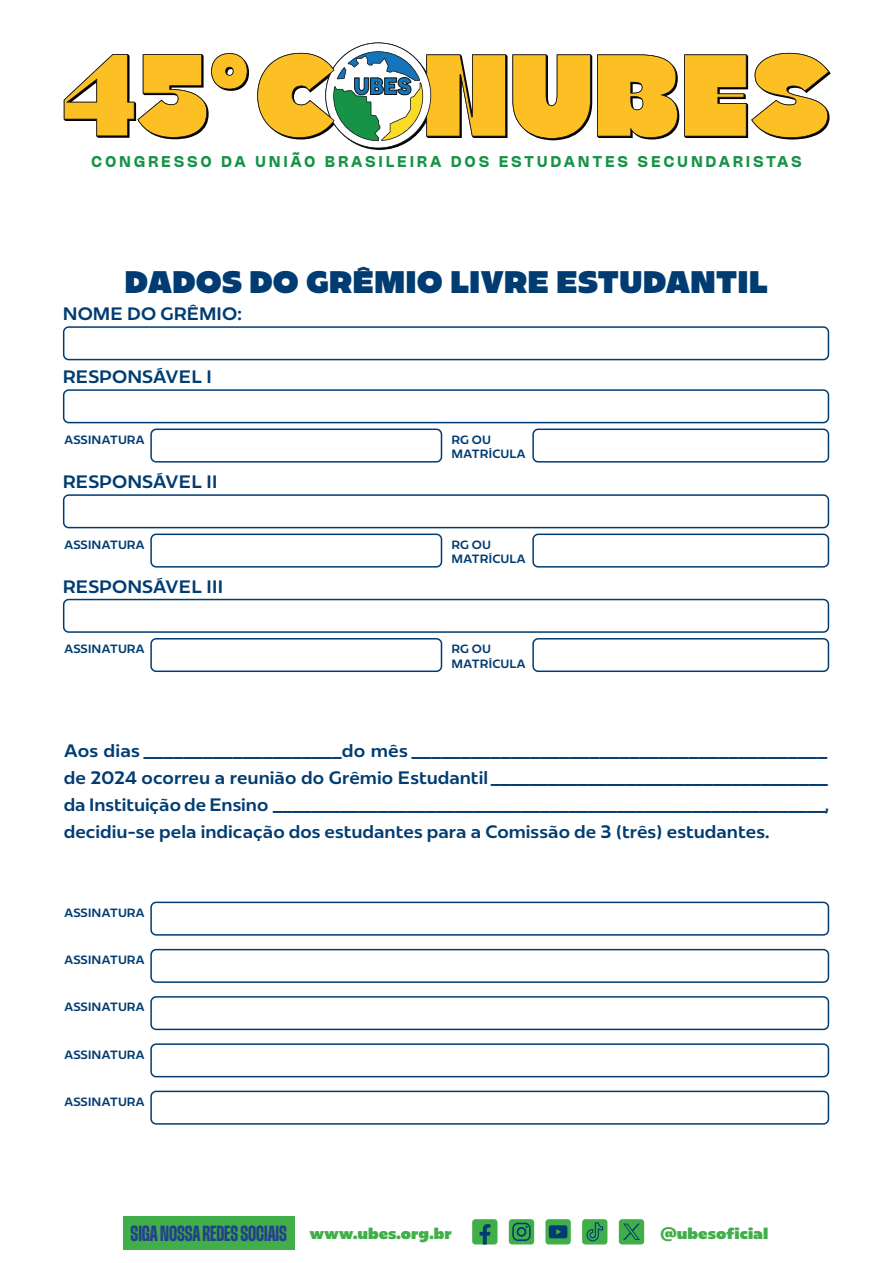
<style>
.page{position:relative;width:893px;height:1263px;background:#fff}
.page>*{position:absolute;margin:0;border:0;box-sizing:border-box;transform-origin:0 0}
.t1{font:900 31.2px "Redonda";color:#003c72}
.t2{font:700 condensed 19.05px "Herokid";letter-spacing:-.005em;color:#253f8e}
.t3{font:500 18px/27px "Redonda";color:#003c72;text-align:justify}
.t4{font:900 15.75px "Redonda";color:#40ae49}
.t5{font:600 expanded 13.65px "Herokid";letter-spacing:.2em;color:#169346}
.t6{font:500 12px "Redonda";color:#003c72}
.s1{font-family:"Redonda";font-weight:900;font-stretch:normal;font-size:15.75px;color:#40ae49}
</style>
<div class="page">
<svg style="left:163px;top:52px;width:668px;height:98px"></svg>
<svg style="left:64px;top:53px;width:184px;height:85px"></svg>
<svg style="left:512px;top:54px;width:79px;height:85px;background:#e9ba41"></svg>
<svg style="left:597px;top:54px;width:81px;height:84px;background:#e7b534"></svg>
<svg style="left:684px;top:53px;width:145px;height:85px"></svg>
<svg style="left:257px;top:43px;width:249px;height:105px"></svg>
<div style="left:472px;top:1219px;width:25px;height:25px;background:#40ae49;border-radius:3px"></div>
<div style="left:509px;top:1219px;width:25px;height:25px;background:#40ae49;border-radius:3px"></div>
<div style="left:582px;top:1219px;width:25px;height:25px;background:#40ae49;border-radius:3px"></div>
<div style="left:619px;top:1219px;width:25px;height:25px;background:#40ae49;border-radius:3px"></div>
<div style="left:545px;top:1219px;width:26px;height:25px;background:#40ae49;border-radius:3px"></div>
<svg style="left:480px;top:1224px;width:10px;height:20px"></svg>
<svg style="left:512px;top:1223px;width:19px;height:18px"></svg>
<svg style="left:623px;top:1223px;width:17px;height:17px"></svg>
<svg style="left:549px;top:1225px;width:18px;height:13px"></svg>
<svg style="left:586px;top:1222px;width:17px;height:19px"></svg>
<div style="left:123px;top:1216px;width:171px;height:33px;background:#40ae49"></div>
<div style="left:63px;top:326px;width:766px;height:34px;border:2px solid #003c72;border-radius:5px"></div>
<div style="left:63px;top:389px;width:766px;height:34px;border:2px solid #003c72;border-radius:5px"></div>
<div style="left:63px;top:494px;width:766px;height:34px;border:2px solid #003c72;border-radius:5px"></div>
<div style="left:63px;top:599px;width:766px;height:34px;border:2px solid #003c72;border-radius:5px"></div>
<div style="left:150px;top:428px;width:292px;height:35px;border:2px solid #003c72;border-radius:5px"></div>
<div style="left:150px;top:533px;width:292px;height:35px;border:2px solid #003c72;border-radius:5px"></div>
<div style="left:150px;top:638px;width:292px;height:34px;border:2px solid #003c72;border-radius:5px"></div>
<div style="left:532px;top:428px;width:297px;height:35px;border:2px solid #003c72;border-radius:5px"></div>
<div style="left:532px;top:533px;width:297px;height:35px;border:2px solid #003c72;border-radius:5px"></div>
<div style="left:532px;top:638px;width:297px;height:34px;border:2px solid #003c72;border-radius:5px"></div>
<div style="left:150px;top:902px;width:679px;height:34px;border:2px solid #003c72;border-radius:5px"></div>
<div style="left:150px;top:949px;width:679px;height:34px;border:2px solid #003c72;border-radius:5px"></div>
<div style="left:150px;top:996px;width:679px;height:34px;border:2px solid #003c72;border-radius:5px"></div>
<div style="left:150px;top:1043px;width:679px;height:34px;border:2px solid #003c72;border-radius:5px"></div>
<div style="left:150px;top:1091px;width:679px;height:34px;border:2px solid #003c72;border-radius:5px"></div>
<p class="t5" style="left:91px;top:151px;width:712px">CONGRESSO DA UNIÃO BRASILEIRA DOS ESTUDANTES SECUNDARISTAS</p>
<p class="t1" style="left:125px;top:264px;width:645px">DADOS DO GRÊMIO LIVRE ESTUDANTIL</p>
<p class="t3" style="left:63px;top:300px;width:181px">NOME DO GRÊMIO:</p>
<p class="t3" style="left:63px;top:363px;width:151px">RESPONSÁVEL I</p>
<p class="t6" style="left:64px;top:432px;width:82px">ASSINATURA</p>
<p class="t3" style="left:63px;top:468px;width:156px">RESPONSÁVEL II</p>
<p class="t6" style="left:64px;top:537px;width:82px">ASSINATURA</p>
<p class="t3" style="left:63px;top:573px;width:162px">RESPONSÁVEL III</p>
<p class="t6" style="left:64px;top:642px;width:82px">ASSINATURA</p>
<p class="t6" style="left:452px;top:432px;width:41px">RG OU</p>
<p class="t6" style="left:452px;top:447px;width:76px">MATRÍCULA</p>
<p class="t6" style="left:452px;top:537px;width:41px">RG OU</p>
<p class="t6" style="left:452px;top:552px;width:76px">MATRÍCULA</p>
<p class="t6" style="left:452px;top:642px;width:41px">RG OU</p>
<p class="t6" style="left:452px;top:656px;width:76px">MATRÍCULA</p>
<p class="t3" style="left:64px;top:737px;width:767px">A o s d i a s ____________________ d o m ê s __________________________________________ d e 2 0 2 4 o c o r r e u a r e u n i ã o d o G r ê m i o E s t u d a n t i l ___________________________________ d a I n s t i t u i ç ã o d e E n s i n o __________________________________________________________ , decidiu-se pela indicação dos estudantes para a Comissão de 3 (três) estudantes.</p>
<p class="t6" style="left:64px;top:905px;width:82px">ASSINATURA</p>
<p class="t6" style="left:64px;top:952px;width:82px">ASSINATURA</p>
<p class="t6" style="left:64px;top:1000px;width:82px">ASSINATURA</p>
<p class="t6" style="left:64px;top:1047px;width:82px">ASSINATURA</p>
<p class="t6" style="left:64px;top:1094px;width:82px">ASSINATURA</p>
<p class="t2" style="left:131px;top:1221px;width:323px">SIGA NOSSA REDES SOCIAIS <span class="s1">www.ubes.org.br</span></p>
<p class="t4" style="left:660px;top:1224px;width:109px">@ubesoficial</p>
</div>
